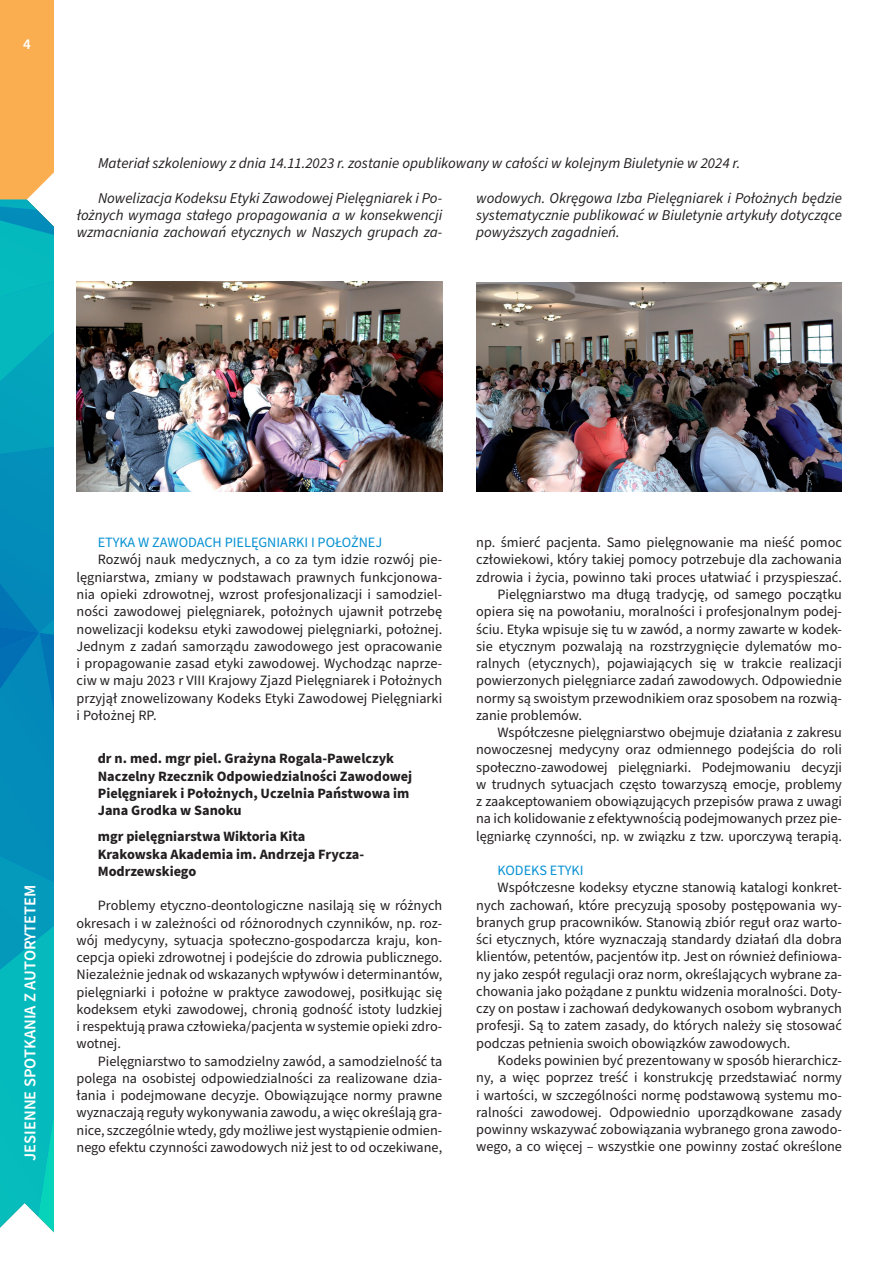
<style>
.page{position:relative;width:893px;height:1263px;background:#fff}
.page>*{position:absolute;margin:0;border:0;box-sizing:border-box;transform-origin:0 0}
.t1{font:600 16.5px "Source Sans Pro";color:#fff}
.t2{font:italic 15px/17.2px "Source Sans Pro";color:#231f20;text-align:justify}
.t3{font:600 15px "Source Sans Pro";color:#fff}
.t4{font:14.25px/17.2px "Source Sans Pro";color:#231f20;text-align:justify}
.t5{font:700 14.25px/17.2px "Source Sans Pro";color:#231f20}
.t6{font:14.25px "Source Sans Pro";color:#0691d2}
</style>
<div class="page">
<svg style="left:0;top:0;width:54px;height:1233px;background:#30a4ab"></svg>
<img style="left:77px;top:282px;width:365px;height:210px">
<img style="left:476px;top:282px;width:365px;height:210px">
<p class="t3" style="left:23px;top:34px;width:9px">4</p>
<p class="t2" style="left:98px;top:155px;width:644px">Materiał szkoleniowy z dnia 14.11.2023 r. zostanie opublikowany w całości w kolejnym Biuletynie w 2024 r.</p>
<p class="t2" style="left:476px;top:190px;width:367px">wodowych. Okręgowa Izba Pielęgniarek i Położnych będzie systematycznie publikować w Biuletynie artykuły dotyczące powyższych zagadnień.</p>
<p class="t2" style="left:77px;top:190px;width:367px;text-indent:21px">Nowelizacja Kodeksu Etyki Zawodowej Pielęgniarek i Po&shy;łożnych wymaga stałego propagowania a w konsekwencji wzmacniania zachowań etycznych w Naszych grupach za-</p>
<p class="t1" style="left:19px;top:1161px;width:278px;rotate:-90deg">JESIENNE SPOTKANIA Z AUTORYTETEM</p>
<p class="t6" style="left:98px;top:533px;width:286px">ETYKA W ZAWODACH PIELĘGNIARKI I POŁOŻNEJ</p>
<p class="t4" style="left:77px;top:552px;width:367px;text-indent:21px">Rozwój nauk medycznych, a co za tym idzie rozwój pie&shy;lęgniarstwa, zmiany w podstawach prawnych funkcjonowa&shy;nia opieki zdrowotnej, wzrost profesjonalizacji i samodziel&shy;ności zawodowej pielęgniarek, położnych ujawnił potrzebę nowelizacji kodeksu etyki zawodowej pielęgniarki, położnej.<br>Jednym z zadań samorządu zawodowego jest opracowanie i propagowanie zasad etyki zawodowej. Wychodząc naprze&shy;ciw w maju 2023 r VIII Krajowy Zjazd Pielęgniarek i Położnych przyjął znowelizowany Kodeks Etyki Zawodowej Pielęgniarki i Położnej RP.</p>
<p class="t5" style="left:98px;top:750px;width:316px">dr n. med. mgr piel. Grażyna Rogala-Pawelczyk Naczelny Rzecznik Odpowiedzialności Zawodowej Pielęgniarek i Położnych, Uczelnia Państwowa im Jana Grodka w Sanoku</p>
<p class="t5" style="left:98px;top:828px;width:268px">mgr pielęgniarstwa Wiktoria Kita<br>Krakowska Akademia im. Andrzeja Frycza-<br>Modrzewskiego</p>
<p class="t4" style="left:77px;top:897px;width:367px;text-indent:21px">Problemy etyczno-deontologiczne nasilają się w różnych okresach i w zależności od różnorodnych czynników, np. roz&shy;wój medycyny, sytuacja społeczno-gospodarcza kraju, kon&shy;cepcja opieki zdrowotnej i podejście do zdrowia publicznego.<br>Niezależnie jednak od wskazanych wpływów i determinantów, pielęgniarki i położne w praktyce zawodowej, posiłkując się kodeksem etyki zawodowej, chronią godność istoty ludzkiej i respektują prawa człowieka/pacjenta w systemie opieki zdro&shy;wotnej.</p>
<p class="t4" style="left:77px;top:1053px;width:367px;text-indent:21px">Pielęgniarstwo to samodzielny zawód, a samodzielność ta polega na osobistej odpowiedzialności za realizowane dzia&shy;łania i podejmowane decyzje. Obowiązujące normy prawne wyznaczają reguły wykonywania zawodu, a więc określają gra&shy;nice, szczególnie wtedy, gdy możliwe jest wystąpienie odmien&shy;nego efektu czynności zawodowych niż jest to od oczekiwane,</p>
<p class="t4" style="left:476px;top:534px;width:367px">np. śmierć pacjenta. Samo pielęgnowanie ma nieść pomoc</p>
<p class="t4" style="left:476px;top:552px;width:367px">człowiekowi, który takiej pomocy potrzebuje dla zachowania</p>
<p class="t4" style="left:476px;top:569px;width:367px">zdrowia i życia, powinno taki proces ułatwiać i przyspieszać.</p>
<p class="t4" style="left:497px;top:586px;width:346px">Pielęgniarstwo ma długą tradycję, od samego początku</p>
<p class="t4" style="left:476px;top:603px;width:367px">opiera się na powołaniu, moralności i profesjonalnym podej-</p>
<p class="t4" style="left:476px;top:621px;width:367px">ściu. Etyka wpisuje się tu w zawód, a normy zawarte w kodek-</p>
<p class="t4" style="left:476px;top:638px;width:367px">sie etycznym pozwalają na rozstrzygnięcie dylematów mo-</p>
<p class="t4" style="left:476px;top:655px;width:367px">ralnych (etycznych), pojawiających się w trakcie realizacji</p>
<p class="t4" style="left:476px;top:672px;width:367px">powierzonych pielęgniarce zadań zawodowych. Odpowiednie</p>
<p class="t4" style="left:476px;top:690px;width:367px">normy są swoistym przewodnikiem oraz sposobem na rozwią-</p>
<p class="t4" style="left:476px;top:707px;width:107px">zanie problemów.</p>
<p class="t4" style="left:497px;top:724px;width:346px">Współczesne pielęgniarstwo obejmuje działania z zakresu</p>
<p class="t4" style="left:476px;top:741px;width:367px">nowoczesnej medycyny oraz odmiennego podejścia do roli</p>
<p class="t4" style="left:476px;top:759px;width:367px">społeczno-zawodowej pielęgniarki. Podejmowaniu decyzji</p>
<p class="t4" style="left:476px;top:776px;width:367px">w trudnych sytuacjach często towarzyszą emocje, problemy</p>
<p class="t4" style="left:476px;top:793px;width:367px">z zaakceptowaniem obowiązujących przepisów prawa z uwagi</p>
<p class="t4" style="left:476px;top:810px;width:367px">na ich kolidowanie z efektywnością podejmowanych przez pie-</p>
<p class="t4" style="left:476px;top:828px;width:367px">lęgniarkę czynności, np. w związku z tzw. uporczywą terapią.</p>
<p class="t6" style="left:497px;top:861px;width:88px">KODEKS ETYKI</p>
<p class="t4" style="left:476px;top:879px;width:367px;text-indent:21px">Współczesne kodeksy etyczne stanowią katalogi konkret&shy;nych zachowań, które precyzują sposoby postępowania wy&shy;branych grup pracowników. Stanowią zbiór reguł oraz warto&shy;ści etycznych, które wyznaczają standardy działań dla dobra klientów, petentów, pacjentów itp. Jest on również definiowa&shy;ny jako zespół regulacji oraz norm, określających wybrane za&shy;chowania jako pożądane z punktu widzenia moralności. Doty&shy;czy on postaw i zachowań dedykowanych osobom wybranych profesji. Są to zatem zasady, do których należy się stosować podczas pełnienia swoich obowiązków zawodowych.</p>
<p class="t4" style="left:476px;top:1052px;width:367px;text-indent:21px">Kodeks powinien być prezentowany w sposób hierarchicz&shy;ny, a więc poprzez treść i konstrukcję przedstawiać normy i wartości, w szczególności normę podstawową systemu mo&shy;ralności zawodowej. Odpowiednio uporządkowane zasady powinny wskazywać zobowiązania wybranego grona zawodo&shy;wego, a co więcej – wszystkie one powinny zostać określone</p>
</div>
